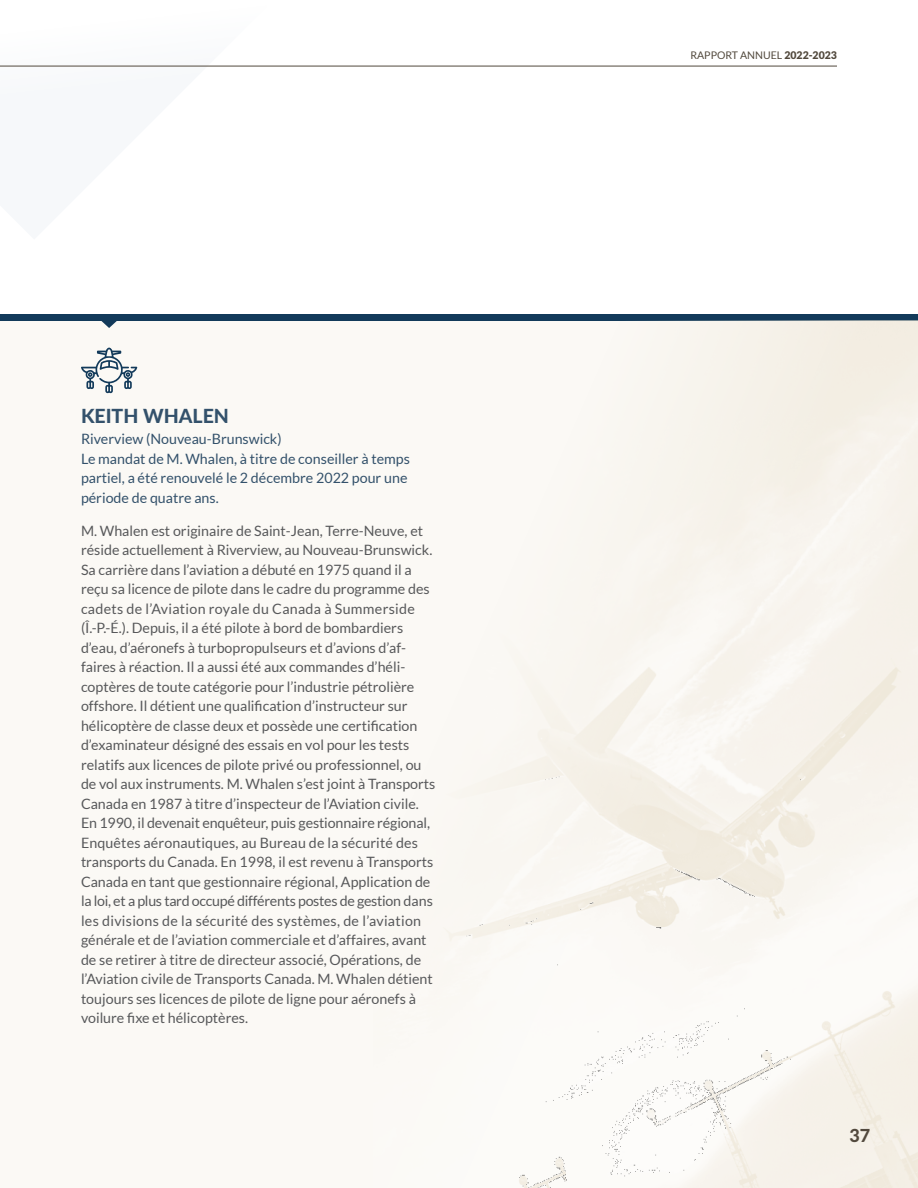
<style>
.page{position:relative;width:918px;height:1188px;background:#fff}
.page>*{position:absolute;margin:0;border:0;box-sizing:border-box;transform-origin:0 0}
.member_name{font:800 19.5px "Lato";color:#33516b}
.t1{font:800 18px "Lato";color:#52493d}
.text_member_bio{font:14.25px/19.5px "Lato";color:#57585a}
.member_mandate{font:14.25px/19.5px "Lato";color:#33516b}
.member_area{font:14.25px "Lato";color:#33516b}
.t2{font:10.5px "Lato";color:#52493d}
.s1{font-weight:900}
</style>
<div class="page">
<svg style="left:0;top:65px;width:387px;height:1px"></svg>
<div style="left:0;top:318px;width:918px;height:870px;background:#fbf9f5"></div>
<div style="left:0;top:315px;width:918px;height:6px;background:#123a5a"></div>
<svg style="left:101px;top:321px;width:16px;height:7px"></svg>
<svg style="left:81px;top:348px;width:56px;height:46px"></svg>
<img style="left:412px;top:321px;width:506px;height:867px">
<hr style="left:0;top:66px;width:837px;height:1px;background:#52493d">
<p class="member_name" style="left:81px;top:401px;width:149px">KEITH WHALEN</p>
<p class="member_area" style="left:81px;top:431px;width:202px">Riverview (Nouveau-Brunswick)</p>
<p class="member_mandate" style="left:81px;top:449px;width:330px">Le mandat de M. Whalen, à titre de conseiller à temps partiel, a été renouvelé le 2 décembre 2022 pour une période de quatre ans.</p>
<p class="text_member_bio" style="left:81px;top:521px;width:356px">M. Whalen est originaire de Saint-Jean, Terre-Neuve, et réside actuellement à Riverview, au Nouveau-Brunswick.<br>Sa carrière dans l’aviation a débuté en 1975 quand il a reçu sa licence de pilote dans le cadre du programme des cadets de l’Aviation royale du Canada à Summerside (Î.-P.-É.). Depuis, il a été pilote à bord de bombardiers d’eau, d’aéronefs à turbopropulseurs et d’avions d’af&shy;faires à réaction. Il a aussi été aux commandes d’héli&shy;coptères de toute catégorie pour l’industrie pétrolière offshore. Il détient une qualification d’instructeur sur hélicoptère de classe deux et possède une certification d’examinateur désigné des essais en vol pour les tests relatifs aux licences de pilote privé ou professionnel, ou de vol aux instruments. M. Whalen s’est joint à Transports Canada en 1987 à titre d’inspecteur de l’Aviation civile.<br>En 1990, il devenait enquêteur, puis gestionnaire régional, Enquêtes aéronautiques, au Bureau de la sécurité des transports du Canada. En 1998, il est revenu à Transports Canada en tant que gestionnaire régional, Application de la loi, et a plus tard occupé différents postes de gestion dans les divisions de la sécurité des systèmes, de l’aviation générale et de l’aviation commerciale et d’affaires, avant de se retirer à titre de directeur associé, Opérations, de l’Aviation civile de Transports Canada. M. Whalen détient toujours ses licences de pilote de ligne pour aéronefs à voilure fixe et hélicoptères.</p>
<p class="t2" style="left:690px;top:50px;width:148px">RAPPORT ANNUEL <span class="s1">2022-2023</span></p>
<p class="t1" style="left:849px;top:1122px;width:22px">37</p>
</div>
